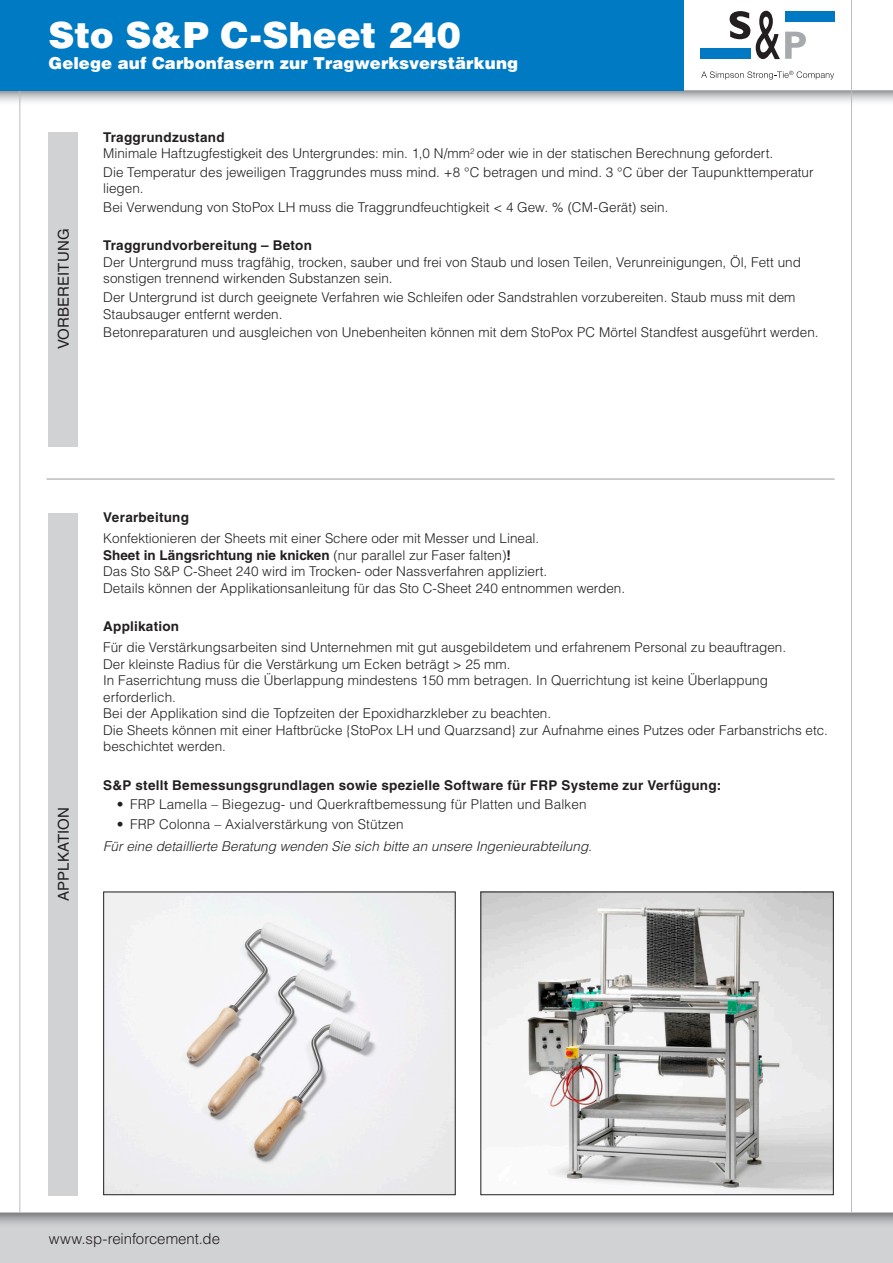
<style>
.page{position:relative;width:893px;height:1263px;background:#fff}
.page>*{position:absolute;margin:0;border:0;box-sizing:border-box;transform-origin:0 0}
.t1{font:900 36px "Helvetica LT Std";color:#fff}
.t2{font:900 16.5px "Helvetica LT Std";letter-spacing:.005em;color:#fff}
.t3{font:300 15px "Helvetica LT Std";letter-spacing:-.005em;color:#231f20}
.t4{font:15px "Helvetica LT Std";letter-spacing:.01em;color:#231f20}
.t5{font:300 13.5px/16.5px "Helvetica LT Std";color:#231f20}
.t6{font:300 13.5px/16.5px "Helvetica LT Std";color:#221e1f}
.t7{font:700 13.5px "Helvetica LT Std";letter-spacing:.02em;color:#231f20}
.t8{font:italic 300 13.5px "Helvetica LT Std";color:#231f20}
.t9{font:700 13.5px "Helvetica LT Std";letter-spacing:.02em;color:#221e1f}
.s1{font-weight:700}
</style>
<div class="page">
<svg style="left:0;top:91px;width:893px;height:15px"></svg>
<hr style="left:0;top:90px;width:893px;height:1px;background:#bcbdc0">
<hr style="left:19px;top:0;width:1px;height:1263px;background:#bcbdc0">
<hr style="left:851px;top:0;width:1px;height:1263px;background:#bcbdc0">
<div style="left:700px;top:48px;width:51px;height:11px;background:#0079c2"></div>
<div style="left:785px;top:11px;width:49px;height:11px;background:#0079c2"></div>
<svg style="left:730px;top:11px;width:20px;height:28px"></svg>
<svg style="left:756px;top:11px;width:50px;height:48px"></svg>
<svg style="left:701px;top:71px;width:133px;height:9px"></svg>
<div style="left:0;top:1212px;width:893px;height:51px;background:#d1d2d4"></div>
<svg style="left:0;top:1213px;width:893px;height:11px"></svg>
<hr style="left:0;top:1212px;width:893px;height:1px;background:#bcbdc0">
<div style="left:0;top:0;width:683px;height:91px;background:#007ac2"></div>
<div style="left:48px;top:132px;width:30px;height:314px;background:#d1d2d4"></div>
<div style="left:48px;top:513px;width:30px;height:682px;background:#d1d2d4"></div>
<img style="left:105px;top:893px;width:349px;height:300px">
<div style="left:103px;top:891px;width:353px;height:304px;border:1px solid #231f20"></div>
<img style="left:482px;top:893px;width:350px;height:300px">
<div style="left:480px;top:891px;width:354px;height:304px;border:1px solid #231f20"></div>
<hr style="left:47px;top:479px;width:787px;height:1px;background:#bcbdc0">
<h1 class="t1" style="left:48px;top:11px;width:414px">Sto S&amp;P C-Sheet 240</h1>
<p class="t2" style="left:48px;top:52px;width:471px">Gelege auf Carbonfasern zur Tragwerksverstärkung</p>
<p class="t4" style="left:55px;top:349px;width:122px;rotate:-90deg">VORBEREITUNG</p>
<p class="t5" style="left:103px;top:128px;width:672px"><span class="s1">Traggrundzustand<br></span>Minimale Haftzugfestigkeit des Untergrundes: min. 1,0 N/mm<sup>2</sup> oder wie in der statischen Berechnung gefordert.</p>
<p class="t5" style="left:103px;top:164px;width:712px">Die Temperatur des jeweiligen Traggrundes muss mind. +8 °C betragen und mind. 3 °C über der Taupunkttemperatur liegen.</p>
<p class="t6" style="left:103px;top:199px;width:567px">Bei Verwendung von StoPox LH muss die Traggrundfeuchtigkeit &lt; 4 Gew. % (CM-Gerät) sein.</p>
<p class="t9" style="left:103px;top:237px;width:210px">Traggrundvorbereitung – Beton</p>
<p class="t6" style="left:103px;top:254px;width:699px">Der Untergrund muss tragfähig, trocken, sauber und frei von Staub und losen Teilen, Verunreinigungen, Öl, Fett und sonstigen trennend wirkenden Substanzen sein.</p>
<p class="t6" style="left:103px;top:289px;width:694px">Der Untergrund ist durch geeignete Verfahren wie Schleifen oder Sandstrahlen vorzubereiten. Staub muss mit dem<br>Staubsauger entfernt werden.</p>
<p class="t6" style="left:103px;top:324px;width:717px">Betonreparaturen und ausgleichen von Unebenheiten können mit dem StoPox PC Mörtel Standfest ausgeführt werden.</p>
<p class="t4" style="left:55px;top:901px;width:96px;rotate:-90deg">APPLKATION</p>
<p class="t7" style="left:103px;top:509px;width:87px">Verarbeitung</p>
<p class="t5" style="left:103px;top:530px;width:523px">Konfektionieren der Sheets mit einer Schere oder mit Messer und Lineal.<br><span class="s1">Sheet in Längsrichtung nie knicken</span> (nur parallel zur Faser falten)<span class="s1">!<br></span>Das Sto S&amp;P C-Sheet 240 wird im Trocken- oder Nassverfahren appliziert.<br>Details können der Applikationsanleitung für das Sto C-Sheet 240 entnommen werden.</p>
<p class="t7" style="left:103px;top:618px;width:78px">Applikation</p>
<p class="t5" style="left:103px;top:639px;width:726px">Für die Verstärkungsarbeiten sind Unternehmen mit gut ausgebildetem und erfahrenem Personal zu beauftragen.<br>Der kleinste Radius für die Verstärkung um Ecken beträgt &gt; 25 mm.<br>In Faserrichtung muss die Überlappung mindestens 150 mm betragen. In Querrichtung ist keine Überlappung erforderlich.<br>Bei der Applikation sind die Topfzeiten der Epoxidharzkleber zu beachten.<br>Die Sheets können mit einer Haftbrücke {StoPox LH und Quarzsand} zur Aufnahme eines Putzes oder Farbanstrichs etc. beschichtet werden.</p>
<p class="t7" style="left:103px;top:777px;width:619px">S&amp;P stellt Bemessungsgrundlagen sowie spezielle Software für FRP Systeme zur Verfügung:</p>
<p class="t5" style="left:117px;top:796px;width:471px">• FRP Lamella – Biegezug- und Querkraftbemessung für Platten und Balken</p>
<p class="t5" style="left:117px;top:816px;width:288px">• FRP Colonna – Axialverstärkung von Stützen</p>
<p class="t8" style="left:103px;top:838px;width:490px">Für eine detaillierte Beratung wenden Sie sich bitte an unsere Ingenieurabteilung.</p>
<p class="t3" style="left:49px;top:1230px;width:173px">www.sp-reinforcement.de</p>
</div>
